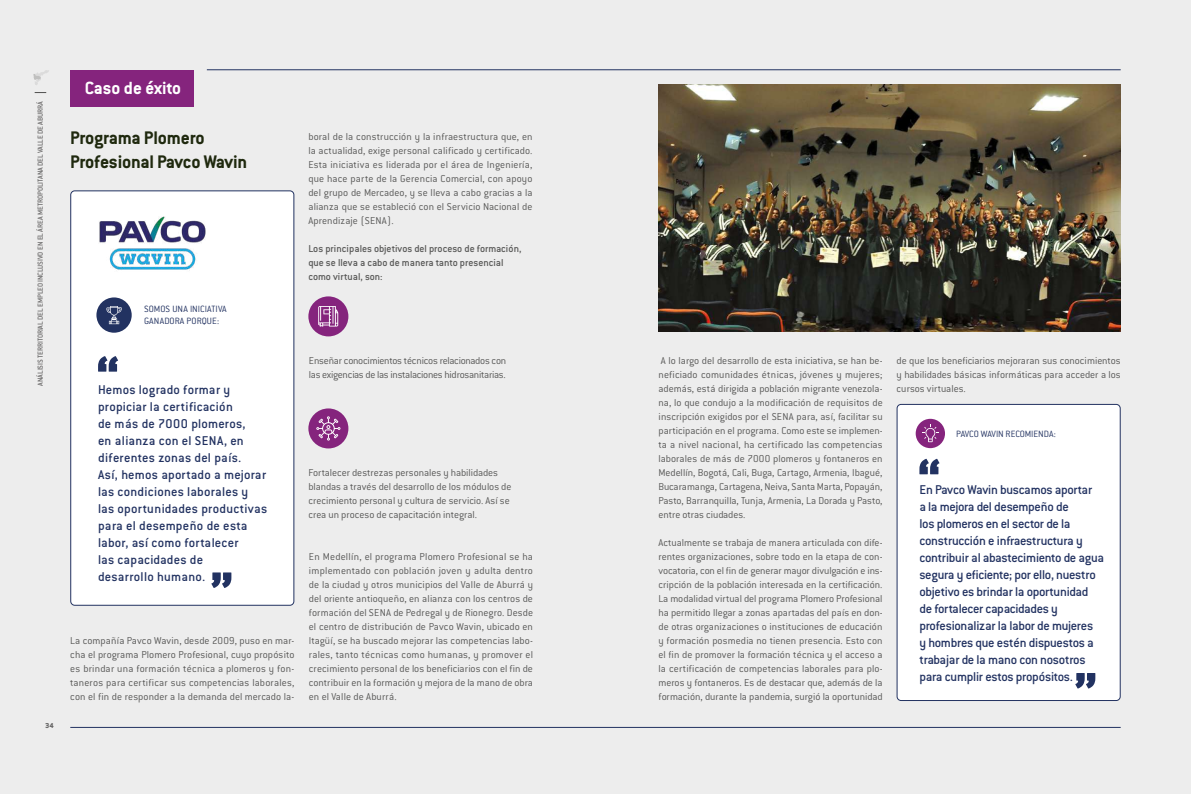
<style>
.page{position:relative;width:1191px;height:794px;background:#ededed}
.page>*{position:absolute;margin:0;border:0;box-sizing:border-box;transform-origin:0 0}
.t1{font:700 20px/24px "Conduit ITC Std";letter-spacing:-.01em;color:#1f290e}
.t2{font:700 19.3px "Conduit ITC Std";color:#fff}
.t3{font:500 14px/17px "Conduit ITC Std";letter-spacing:-.01em;color:#223261}
.t4{font:500 14px/17px "Conduit ITC Std";letter-spacing:.015em;color:#223261}
.t5{font:300 11px/14px "Conduit ITC Std";letter-spacing:-.005em;color:#575756;text-align:justify}
.t6{font:500 11px/14px "Conduit ITC Std";letter-spacing:-.005em;color:#575756}
.t7{font:300 11px/14px "Conduit ITC Std";letter-spacing:-.025em;color:#575756}
.t8{font:300 10px/12px "Conduit ITC Std";color:#223261}
.t9{font:500 8px "Conduit ITC Std";letter-spacing:-.01em;color:#706f6f}
.t10{font:800 8px "Conduit ITC Std";color:#706f6f}
</style>
<div class="page">
<div style="left:70px;top:70px;width:124px;height:37px;background:#85247d"></div>
<hr style="left:70px;top:727px;width:1050px;height:1px;background:#223261">
<div style="left:308px;top:296px;width:40px;height:40px;background:#85247d;border-radius:50%"></div>
<div style="left:308px;top:408px;width:40px;height:40px;background:#85247d;border-radius:50%"></div>
<hr style="left:207px;top:70px;width:913px;height:1px;background:#223261">
<img style="left:658px;top:84px;width:462px;height:247px">
<div style="left:897px;top:404px;width:223px;height:296px;background:#fff;border-radius:4px"></div>
<div style="left:896px;top:404px;width:224px;height:297px;border:1px solid #223261;border-radius:4px"></div>
<svg style="left:919px;top:459px;width:20px;height:15px"></svg>
<svg style="left:1075px;top:673px;width:20px;height:15px"></svg>
<div style="left:915px;top:419px;width:30px;height:29px;background:#85247d;border-radius:50%"></div>
<svg style="left:922px;top:425px;width:16px;height:17px"></svg>
<div style="left:71px;top:191px;width:223px;height:414px;background:#fff;border-radius:4px"></div>
<div style="left:70px;top:190px;width:224px;height:416px;border:1px solid #223261;border-radius:4px"></div>
<div style="left:96px;top:297px;width:36px;height:36px;background:#223261;border-radius:50%"></div>
<svg style="left:106px;top:306px;width:16px;height:18px"></svg>
<svg style="left:98px;top:356px;width:20px;height:16px"></svg>
<svg style="left:211px;top:572px;width:20px;height:16px"></svg>
<img style="left:99px;top:216px;width:107px;height:55px">
<svg style="left:318px;top:306px;width:20px;height:21px"></svg>
<svg style="left:316px;top:416px;width:24px;height:24px"></svg>
<svg style="left:33px;top:70px;width:16px;height:15px"></svg>
<p class="t9" style="left:36px;top:385px;width:286px;rotate:-90deg">ANÁLISIS TERRITORIAL DEL EMPLEO INCLUSIVO EN EL ÁREA METROPOLITANA DEL VALLE DE ABURRÁ</p>
<p class="t10" style="left:45px;top:721px;width:10px">34</p>
<h2 class="t2" style="left:85px;top:77px;width:98px">Caso de éxito</h2>
<h1 class="t1" style="left:70px;top:125px;width:178px">Programa Plomero<br>Profesional Pavco Wavin</h1>
<p class="t8" style="left:144px;top:303px;width:84px">SOMOS UNA INICIATIVA<br>GANADORA PORQUE:</p>
<p class="t4" style="left:98px;top:380px;width:171px">Hemos logrado formar y propiciar la certificación<br>de más de 7000 plomeros,<br>en alianza con el SENA, en diferentes zonas del país.<br>Así, hemos aportado a mejorar las condiciones laborales y las oportunidades productivas para el desempeño de esta labor, así como fortalecer<br>las capacidades de<br>desarrollo humano.</p>
<p class="t5" style="left:70px;top:633px;width:226px">La compañía Pavco Wavin, desde 2009, puso en mar&shy;cha el programa Plomero Profesional, cuyo propósito es brindar una formación técnica a plomeros y fon&shy;taneros para certificar sus competencias laborales, con el fin de responder a la demanda del mercado la-</p>
<p class="t5" style="left:308px;top:129px;width:226px">boral de la construcción y la infraestructura que, en la actualidad, exige personal calificado y certificado.<br>Esta iniciativa es liderada por el área de Ingeniería, que hace parte de la Gerencia Comercial, con apoyo del grupo de Mercadeo, y se lleva a cabo gracias a la alianza que se estableció con el Servicio Nacional de Aprendizaje (SENA).</p>
<p class="t6" style="left:308px;top:241px;width:215px">Los principales objetivos del proceso de formación, que se lleva a cabo de manera tanto presencial como virtual, son:</p>
<p class="t7" style="left:309px;top:353px;width:199px">Enseñar conocimientos técnicos relacionados con las exigencias de las instalaciones hidrosanitarias.</p>
<p class="t5" style="left:308px;top:465px;width:205px;text-align:left">Fortalecer destrezas personales y habilidades blandas a través del desarrollo de los módulos de crecimiento personal y cultura de servicio. Así se crea un proceso de capacitación integral.</p>
<p class="t5" style="left:309px;top:549px;width:226px">En Medellín, el programa Plomero Profesional se ha implementado con población joven y adulta dentro de la ciudad y otros municipios del Valle de Aburrá y del oriente antioqueño, en alianza con los centros de formación del SENA de Pedregal y de Rionegro. Desde el centro de distribución de Pavco Wavin, ubicado en Itagüí, se ha buscado mejorar las competencias labo&shy;rales, tanto técnicas como humanas, y promover el crecimiento personal de los beneficiarios con el fin de contribuir en la formación y mejora de la mano de obra en el Valle de Aburrá.</p>
<p class="t5" style="left:658px;top:353px;width:226px">A lo largo del desarrollo de esta iniciativa, se han be&shy;neficiado comunidades étnicas, jóvenes y mujeres; además, está dirigida a población migrante venezola&shy;na, lo que condujo a la modificación de requisitos de inscripción exigidos por el SENA para, así, facilitar su participación en el programa. Como este se implemen&shy;ta a nivel nacional, ha certificado las competencias laborales de más de 7000 plomeros y fontaneros en Medellín, Bogotá, Cali, Buga, Cartago, Armenia, Ibagué, Bucaramanga, Cartagena, Neiva, Santa Marta, Popayán, Pasto, Barranquilla, Tunja, Armenia, La Dorada y Pasto, entre otras ciudades.</p>
<p class="t5" style="left:658px;top:535px;width:226px">Actualmente se trabaja de manera articulada con dife&shy;rentes organizaciones, sobre todo en la etapa de con&shy;vocatoria, con el fin de generar mayor divulgación e ins&shy;cripción de la población interesada en la certificación.<br>La modalidad virtual del programa Plomero Profesional ha permitido llegar a zonas apartadas del país en don&shy;de otras organizaciones o instituciones de educación y formación posmedia no tienen presencia. Esto con el fin de promover la formación técnica y el acceso a la certificación de competencias laborales para plo&shy;meros y fontaneros. Es de destacar que, además de la formación, durante la pandemia, surgió la oportunidad</p>
<p class="t5" style="left:896px;top:353px;width:226px">de que los beneficiarios mejoraran sus conocimientos y habilidades básicas informáticas para acceder a los cursos virtuales.</p>
<p class="t8" style="left:956px;top:427px;width:101px">PAVCO WAVIN RECOMIENDA:</p>
<p class="t3" style="left:919px;top:480px;width:186px">En Pavco Wavin buscamos aportar<br>a la mejora del desempeño de<br>los plomeros en el sector de la construcción e infraestructura y contribuir al abastecimiento de agua segura y eficiente; por ello, nuestro objetivo es brindar la oportunidad de fortalecer capacidades y profesionalizar la labor de mujeres<br>y hombres que estén dispuestos a trabajar de la mano con nosotros para cumplir estos propósitos.</p>
</div>
